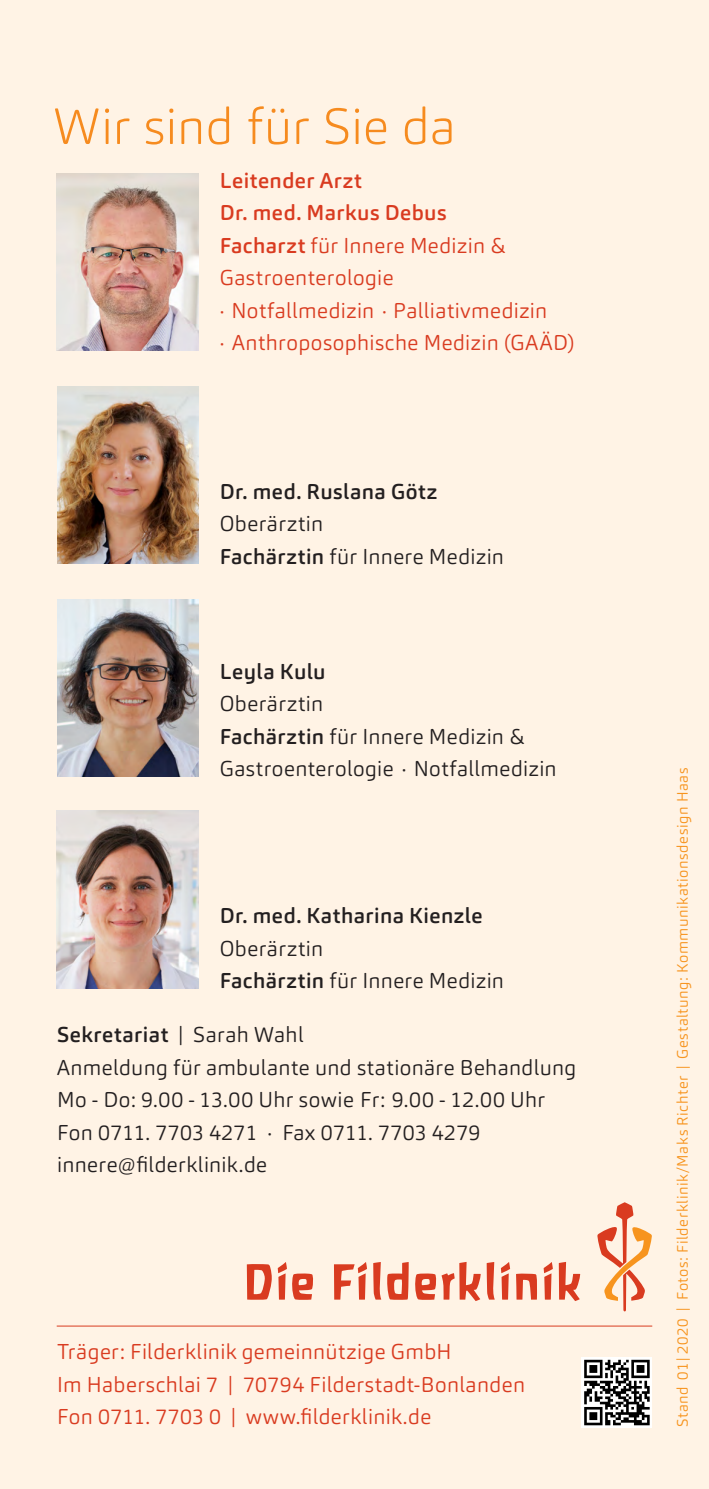
<style>
.page{position:relative;width:709px;height:1489px;background:#fff}
.page>*{position:absolute;margin:0;border:0;box-sizing:border-box;transform-origin:0 0}
.t1{font:200 50px "Carnas";letter-spacing:.005em;color:#f68b1f}
.t2{font:300 21.25px/32.5px "Carnas";letter-spacing:.02em;color:#231f20}
.t3{font:300 21.25px/32.5px "Carnas";letter-spacing:.02em;color:#d93b20}
.t4{font:500 21.25px "Carnas";letter-spacing:.02em;color:#231f20}
.t5{font:300 15px "Carnas";letter-spacing:.04em;color:#f7941e}
.s1{font-weight:500}
</style>
<div class="page">
<div style="left:0;top:0;width:709px;height:1488px;background:#fff3e5"></div>
<svg style="left:597px;top:1202px;width:55px;height:109px"></svg>
<svg style="left:247px;top:1262px;width:333px;height:38px"></svg>
<hr style="left:57px;top:1325px;width:595px;height:1px;background:#d93b20">
<svg style="left:581px;top:1357px;width:71px;height:70px"></svg>
<svg style="left:584px;top:1359px;width:65px;height:66px;background:#757575"></svg>
<img style="left:57px;top:599px;width:142px;height:177px">
<img style="left:57px;top:810px;width:142px;height:178px">
<img style="left:57px;top:386px;width:142px;height:177px">
<img style="left:57px;top:173px;width:141px;height:177px">
<h1 class="t1" style="left:53px;top:95px;width:404px">Wir sind für Sie da</h1>
<p class="t3" style="left:220px;top:164px;width:356px"><span class="s1">Leitender Arzt<br>Dr. med. Markus Debus<br>Facharzt</span> für Innere Medizin &amp;<br>Gastroenterologie<br>· Notfallmedizin · Palliativmedizin<br>· Anthroposophische Medizin (GAÄD)</p>
<p class="t4" style="left:220px;top:477px;width:219px">Dr. med. Ruslana Götz</p>
<p class="t2" style="left:220px;top:507px;width:286px">Oberärztin<br><span class="s1">Fachärztin</span> für Innere Medizin</p>
<p class="t4" style="left:220px;top:657px;width:107px">Leyla Kulu</p>
<p class="t2" style="left:220px;top:687px;width:338px">Oberärztin<br><span class="s1">Fachärztin</span> für Innere Medizin &amp;<br>Gastroenterologie · Notfallmedizin</p>
<p class="t4" style="left:220px;top:902px;width:264px">Dr. med. Katharina Kienzle</p>
<p class="t2" style="left:220px;top:932px;width:286px">Oberärztin<br><span class="s1">Fachärztin</span> für Innere Medizin</p>
<p class="t2" style="left:57px;top:1018px;width:521px"><span class="s1">Sekretariat</span> | Sarah Wahl<br>Anmeldung für ambulante und stationäre Behandlung Mo - Do: 9.00 - 13.00 Uhr sowie Fr: 9.00 - 12.00 Uhr Fon 0711. 7703 4271 · Fax 0711. 7703 4279 innere@filderklinik.de</p>
<p class="t3" style="left:57px;top:1335px;width:470px">Träger: Filderklinik gemeinnützige GmbH<br>Im Haberschlai 7 | 70794 Filderstadt-Bonlanden<br>Fon 0711. 7703 0 | www.filderklinik.de</p>
<p class="t5" style="left:673px;top:1426px;width:660px;rotate:-90deg">Stand 01| 2020 | Fotos: Filderklinik/Maks Richter | Gestaltung: Kommunikationsdesign Haas</p>
</div>
